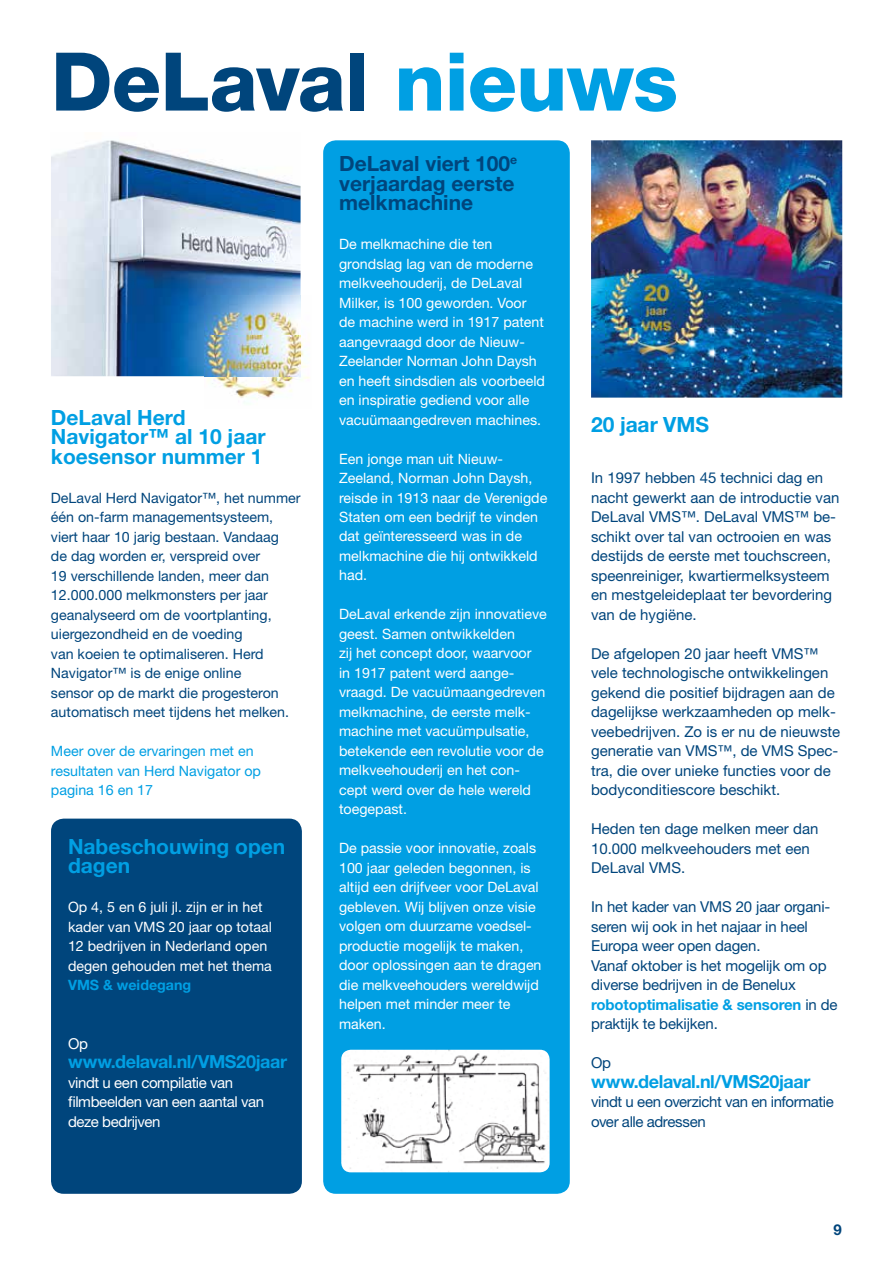
<style>
.page{position:relative;width:893px;height:1263px;background:#fff}
.page>*{position:absolute;margin:0;border:0;box-sizing:border-box;transform-origin:0 0}
.t1{font:800 81px "Helvetica Neue LT Std";letter-spacing:-.01em;color:#00457c}
.t2{font:700 21px/19.5px "Helvetica Neue LT Std";color:#009fe3}
.t3{font:700 21px/19.5px "Helvetica Neue LT Std";color:#00457c}
.t4{font:700 18px "Helvetica Neue LT Std";letter-spacing:-.025em;color:#009fe3}
.t5{font:15px/19.5px "Helvetica Neue LT Std";color:#00457c}
.t6{font:15px/19.5px "Helvetica Neue LT Std";letter-spacing:-.025em;color:#fff}
.t7{font:15px/19.5px "Helvetica Neue LT Std";letter-spacing:-.025em;color:#00457c}
.t8{font:700 15px "Helvetica Neue LT Std";color:#00457c}
.t9{font:14.25px/19.5px "Helvetica Neue LT Std";color:#fff}
.t10{font:14.25px/19.5px "Helvetica Neue LT Std";color:#00457c}
.t11{font:14.25px/19.5px "Helvetica Neue LT Std";color:#009fe3}
.t12{font:700 14.25px "Helvetica Neue LT Std";color:#009fe3}
.s1{color:#009fe3}
.s2{font-weight:700;color:#009fe3}
</style>
<div class="page">
<img style="left:51px;top:140px;width:250px;height:236px">
<img style="left:258px;top:342px;width:52px;height:56px">
<img style="left:204px;top:376px;width:54px;height:22px">
<img style="left:204px;top:296px;width:97px;height:80px">
<div style="left:323px;top:140px;width:247px;height:1054px;background:#009fe3;border-radius:13px"></div>
<img style="left:341px;top:1050px;width:209px;height:122px">
<div style="left:51px;top:819px;width:251px;height:375px;background:#00457c;border-radius:13px"></div>
<img style="left:591px;top:140px;width:251px;height:258px">
<img style="left:606px;top:253px;width:107px;height:113px">
<h1 class="t1" style="left:51px;top:34px;width:628px">DeLaval <span class="s1">nieuws</span></h1>
<h2 class="t2" style="left:51px;top:407px;width:216px">DeLaval Herd<br>Navigator™ al 10 jaar koesensor nummer 1</h2>
<p class="t10" style="left:51px;top:487px;width:251px">DeLaval Herd Navigator™, het nummer één on-farm managementsysteem, viert haar 10 jarig bestaan. Vandaag<br>de dag worden er, verspreid over<br>19 verschillende landen, meer dan 12.000.000 melkmonsters per jaar geanalyseerd om de voortplanting, uiergezondheid en de voeding<br>van koeien te optimaliseren. Herd Navigator™ is de enige online<br>sensor op de markt die progesteron automatisch meet tijdens het melken.</p>
<p class="t11" style="left:51px;top:741px;width:212px">Meer over de ervaringen met en resultaten van Herd Navigator op pagina 16 en 17</p>
<h2 class="t2" style="left:68px;top:836px;width:219px">Nabeschouwing open dagen</h2>
<p class="t9" style="left:68px;top:897px;width:206px">Op 4, 5 en 6 juli jl. zijn er in het kader van VMS 20 jaar op totaal<br>12 bedrijven in Nederland open degen gehouden met het thema</p>
<p class="t12" style="left:68px;top:976px;width:125px">VMS &amp; weidegang</p>
<p class="t6" style="left:68px;top:1033px;width:22px">Op</p>
<p class="t4" style="left:68px;top:1050px;width:220px">www.delaval.nl/VMS20jaar</p>
<p class="t6" style="left:68px;top:1072px;width:198px">vindt u een compilatie van filmbeelden van een aantal van deze bedrijven</p>
<h2 class="t3" style="left:339px;top:153px;width:180px">DeLaval viert 100<sup>e </sup>verjaardag eerste melkmachine</h2>
<p class="t9" style="left:339px;top:234px;width:207px">De melkmachine die ten grondslag lag van de moderne melkveehouderij, de DeLaval<br>Milker, is 100 geworden. Voor de machine werd in 1917 patent aangevraagd door de Nieuw-<br>Zeelander Norman John Daysh en heeft sindsdien als voorbeeld en inspiratie gediend voor alle vacuümaangedreven machines.</p>
<p class="t9" style="left:339px;top:448px;width:210px">Een jonge man uit Nieuw-<br>Zeeland, Norman John Daysh, reisde in 1913 naar de Verenigde<br>Staten om een bedrijf te vinden dat geïnteresseerd was in de melkmachine die hij ontwikkeld had.</p>
<p class="t9" style="left:339px;top:604px;width:209px">DeLaval erkende zijn innovatieve geest. Samen ontwikkelden<br>zij het concept door, waarvoor<br>in 1917 patent werd aange&shy;vraagd. De vacuümaangedreven melkmachine, de eerste melk&shy;machine met vacuümpulsatie, betekende een revolutie voor de melkveehouderij en het con&shy;cept werd over de hele wereld toegepast.</p>
<p class="t9" style="left:339px;top:838px;width:204px">De passie voor innovatie, zoals<br>100 jaar geleden begonnen, is altijd een drijfveer voor DeLaval gebleven. Wij blijven onze visie volgen om duurzame voedsel&shy;productie mogelijk te maken, door oplossingen aan te dragen die melkveehouders wereldwijd helpen met minder meer te maken.</p>
<h2 class="t2" style="left:591px;top:414px;width:119px">20 jaar VMS</h2>
<p class="t5" style="left:591px;top:468px;width:250px">In 1997 hebben 45 technici dag en nacht gewerkt aan de introductie van<br>DeLaval VMS™. DeLaval VMS™ be&shy;schikt over tal van octrooien en was destijds de eerste met touchscreen, speenreiniger, kwartiermelksysteem en mestgeleideplaat ter bevordering van de hygiëne.</p>
<p class="t5" style="left:591px;top:643px;width:251px">De afgelopen 20 jaar heeft VMS™ vele technologische ontwikkelingen gekend die positief bijdragen aan de dagelijkse werkzaamheden op melk&shy;veebedrijven. Zo is er nu de nieuwste generatie van VMS™, de VMS Spec&shy;tra, die over unieke functies voor de bodyconditiescore beschikt.</p>
<p class="t5" style="left:591px;top:819px;width:229px">Heden ten dage melken meer dan<br>10.000 melkveehouders met een<br>DeLaval VMS.</p>
<p class="t5" style="left:591px;top:897px;width:248px">In het kader van VMS 20 jaar organi&shy;seren wij ook in het najaar in heel<br>Europa weer open dagen.<br>Vanaf oktober is het mogelijk om op diverse bedrijven in de Benelux <span class="s2">robotoptimalisatie &amp; sensoren</span> in de praktijk te bekijken.</p>
<p class="t5" style="left:591px;top:1053px;width:22px">Op</p>
<p class="t4" style="left:591px;top:1070px;width:221px">www.delaval.nl/VMS20jaar</p>
<p class="t7" style="left:591px;top:1092px;width:244px">vindt u een overzicht van en informatie over alle adressen</p>
<p class="t8" style="left:834px;top:1221px;width:10px">9</p>
</div>
